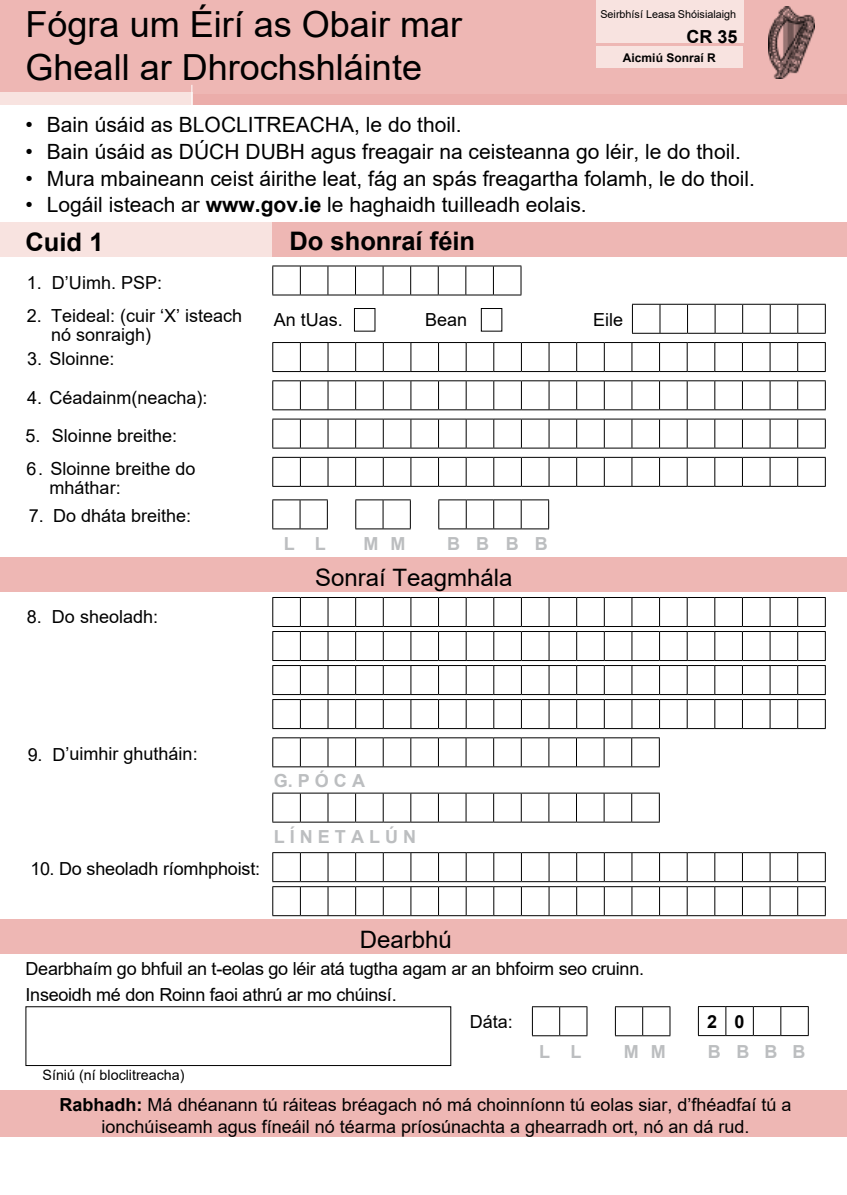
<style>
.page{position:relative;width:847px;height:1195px;background:#fff}
.page>*{position:absolute;margin:0;border:0;box-sizing:border-box;transform-origin:0 0}
.t1{font:36px/43.5px "Arial";color:#000}
.t2{font:700 25.5px "Arial";color:#000}
.t3{font:24px "Arial";color:#000}
.t4{font:21px "Arial";color:#000}
.t5{font:18px/25.8px "Arial";color:#000}
.t6{font:700 18px "Arial";color:#bcbec0}
.t7{font:700 18px "Arial";color:#000}
.t8{font:14.25px "Arial";color:#000}
.t9{font:700 12px "Arial";color:#000}
.t10{font:10.8px "Arial";color:#000}
.s1{font-weight:700}
</style>
<div class="page">
<div style="left:0;top:222px;width:272px;height:34px;background:#f8e3e0"></div>
<div style="left:272px;top:222px;width:574px;height:34px;background:#eeb7b4"></div>
<svg style="left:272px;top:342px;width:553px;height:30px"></svg>
<svg style="left:272px;top:380px;width:553px;height:30px"></svg>
<div style="left:354px;top:308px;width:21px;height:23px;border:1px solid #000"></div>
<div style="left:480px;top:308px;width:22px;height:23px;border:1px solid #000"></div>
<svg style="left:631px;top:304px;width:194px;height:30px"></svg>
<svg style="left:272px;top:499px;width:56px;height:30px"></svg>
<svg style="left:355px;top:499px;width:56px;height:30px"></svg>
<svg style="left:438px;top:499px;width:111px;height:30px"></svg>
<svg style="left:697px;top:1006px;width:111px;height:30px"></svg>
<svg style="left:272px;top:419px;width:553px;height:30px"></svg>
<div style="left:26px;top:1006px;width:425px;height:60px;border:1px solid #000"></div>
<svg style="left:531px;top:1006px;width:56px;height:30px"></svg>
<svg style="left:614px;top:1006px;width:56px;height:30px"></svg>
<svg style="left:272px;top:597px;width:553px;height:132px"></svg>
<svg style="left:272px;top:737px;width:387px;height:30px"></svg>
<svg style="left:272px;top:793px;width:387px;height:30px"></svg>
<svg style="left:272px;top:852px;width:553px;height:64px"></svg>
<div style="left:0;top:920px;width:846px;height:34px;background:#eeb7b4"></div>
<svg style="left:272px;top:457px;width:553px;height:30px"></svg>
<svg style="left:272px;top:266px;width:249px;height:30px"></svg>
<div style="left:0;top:558px;width:846px;height:34px;background:#eeb7b4"></div>
<div style="left:0;top:1090px;width:846px;height:47px;background:#eeb7b4"></div>
<div style="left:0;top:0;width:846px;height:97px;background:#eeb7b4"></div>
<div style="left:193px;top:94px;width:653px;height:10px;background:#ebadaa"></div>
<div style="left:0;top:92px;width:193px;height:12px;background:#f8e3e0"></div>
<svg style="left:191px;top:85px;width:1px;height:20px"></svg>
<img style="left:768px;top:7px;width:46px;height:72px">
<div style="left:595px;top:0;width:147px;height:43px;background:#f8e3e0"></div>
<div style="left:595px;top:47px;width:147px;height:21px;background:#f8e3e0"></div>
<h1 class="t1" style="left:26px;top:2px;width:438px">Fógra um Éirí as Obair mar<br>Gheall ar Dhrochshláinte</h1>
<p class="t4" style="left:26px;top:110px;width:437px">• Bain úsáid as BLOCLITREACHA, le do thoil.</p>
<p class="t4" style="left:26px;top:137px;width:716px">• Bain úsáid as DÚCH DUBH agus freagair na ceisteanna go léir, le do thoil.</p>
<p class="t4" style="left:26px;top:164px;width:730px">• Mura mbaineann ceist áirithe leat, fág an spás freagartha folamh, le do thoil.</p>
<p class="t4" style="left:26px;top:190px;width:562px">• Logáil isteach ar <span class="s1">www.gov.ie</span> le haghaidh tuilleadh eolais.</p>
<p class="t10" style="left:600px;top:7px;width:137px">Seirbhísí Leasa Shóisialaigh</p>
<p class="t9" style="left:622px;top:49px;width:94px">Aicmiú Sonraí R</p>
<p class="t7" style="left:686px;top:24px;width:53px">CR 35</p>
<h2 class="t2" style="left:26px;top:224px;width:79px">Cuid 1</h2>
<h2 class="t2" style="left:289px;top:224px;width:187px">Do shonraí féin</h2>
<p class="t5" style="left:27px;top:269px;width:137px">1. D’Uimh. PSP:</p>
<p class="t5" style="left:27px;top:303px;width:217px">2. Teideal: (cuir ‘X’ isteach</p>
<p class="t5" style="left:274px;top:307px;width:71px">An tUas.</p>
<p class="t5" style="left:425px;top:307px;width:44px">Bean</p>
<p class="t5" style="left:593px;top:306px;width:32px">Eile</p>
<p class="t5" style="left:51px;top:321px;width:102px">nó sonraigh)</p>
<p class="t5" style="left:27px;top:346px;width:89px">3. Sloinne:</p>
<p class="t5" style="left:27px;top:384px;width:182px">4. Céadainm(neacha):</p>
<p class="t5" style="left:26px;top:422px;width:153px">5. Sloinne breithe:</p>
<p class="t5" style="left:50px;top:459px;width:147px;line-height:18.8px;text-indent:-23px">6. Sloinne breithe do mháthar:</p>
<p class="t5" style="left:29px;top:503px;width:164px">7. Do dháta breithe:</p>
<p class="t5" style="left:27px;top:604px;width:133px">8. Do sheoladh:</p>
<p class="t6" style="left:284px;top:531px;width:44px">L L</p>
<p class="t6" style="left:363px;top:531px;width:43px">M M</p>
<p class="t6" style="left:447px;top:531px;width:102px">B B B B</p>
<h3 class="t3" style="left:315px;top:561px;width:199px">Sonraí Teagmhála</h3>
<p class="t5" style="left:28px;top:741px;width:171px">9. D’uimhir ghutháin:</p>
<p class="t5" style="left:30px;top:856px;width:231px">10. Do sheoladh ríomhphoist:</p>
<p class="t6" style="left:274px;top:768px;width:93px">G. P Ó C A</p>
<p class="t6" style="left:274px;top:823px;width:144px">L Í N E T A L Ú N</p>
<h3 class="t3" style="left:359px;top:923px;width:94px">Dearbhú</h3>
<p class="t5" style="left:26px;top:956px;width:619px">Dearbhaím go bhfuil an t-eolas go léir atá tugtha agam ar an bhfoirm seo cruinn.<br>Inseoidh mé don Roinn faoi athrú ar mo chúinsí.</p>
<p class="t5" style="left:469px;top:1008px;width:45px">Dáta:</p>
<p class="t7" style="left:706px;top:1008px;width:39px">2 0</p>
<p class="t8" style="left:43px;top:1065px;width:143px">Síniú (ní bloclitreacha)</p>
<p class="t6" style="left:539px;top:1038px;width:44px">L L</p>
<p class="t6" style="left:623px;top:1038px;width:43px">M M</p>
<p class="t6" style="left:707px;top:1038px;width:99px">B B B B</p>
<p class="t5" style="left:59px;top:1093px;width:733px;line-height:21.8px;text-align:center"><span class="s1">Rabhadh:</span> Má dhéanann tú ráiteas bréagach nó má choinníonn tú eolas siar, d’fhéadfaí tú a ionchúiseamh agus fíneáil nó téarma príosúnachta a ghearradh ort, nó an dá rud.</p>
</div>
